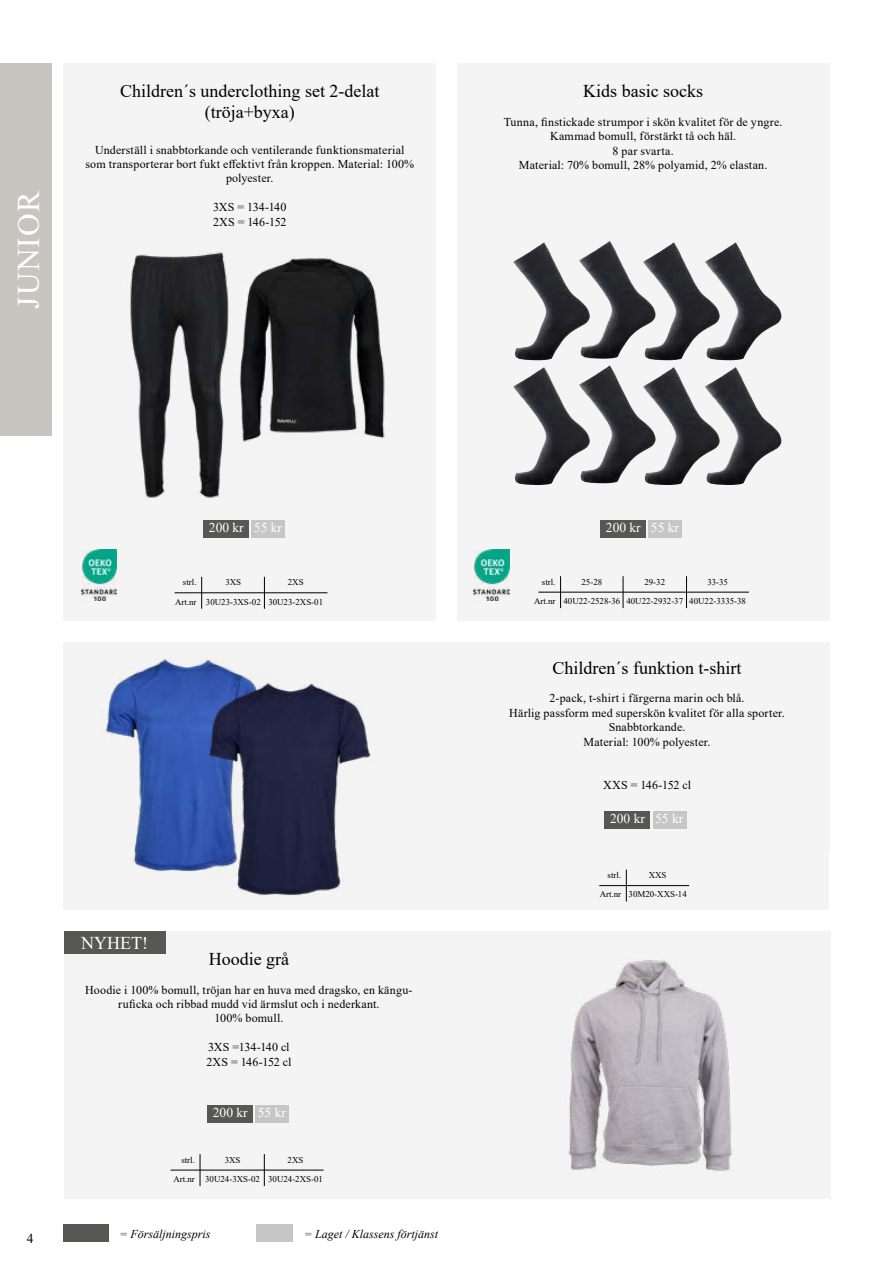
<style>
.page{position:relative;width:893px;height:1263px;background:#fff}
.page>*{position:absolute;margin:0;border:0;box-sizing:border-box;transform-origin:0 0}
.t1{font:31.5px "Times New Roman";letter-spacing:.035em;color:#fff}
.t2{font:18px/21px "Times New Roman";color:#000;text-align:center}
.t3{font:18px "Times New Roman";color:#fff}
.t4{font:13.5px "Times New Roman";color:#fff}
.t5{font:13.5px "Times New Roman";color:#000}
.t6{font:12px/14.4px "Times New Roman";letter-spacing:.015em;color:#000;text-align:center}
.t7{font:italic 12px "Times New Roman";color:#000}
.t8{font:12px/14.4px "Times New Roman";letter-spacing:-.005em;color:#000}
.t9{font:12px/14.4px "Times New Roman";letter-spacing:-.01em;color:#000}
.t10{font:8.85px/19.2px "Times New Roman";color:#000;text-align:center}
</style>
<div class="page">
<div style="left:0;top:64px;width:52px;height:372px;background:#c8c4bf"></div>
<div style="left:64px;top:642px;width:765px;height:268px;background:#f4f4f4"></div>
<div style="left:64px;top:931px;width:766px;height:268px;background:#f4f4f4"></div>
<svg style="left:457px;top:272px;width:372px;height:349px;fill:#f4f4f4"></svg>
<div style="left:64px;top:64px;width:372px;height:557px;background:#f4f4f4"></div>
<div style="left:457px;top:64px;width:372px;height:208px;background:#f4f4f4"></div>
<img style="left:105px;top:658px;width:134px;height:213px">
<img style="left:204px;top:674px;width:169px;height:222px">
<hr style="left:599px;top:885px;width:90px;height:1px;background:#000">
<hr style="left:626px;top:870px;width:1px;height:31px;background:#000">
<hr style="left:175px;top:592px;width:152px;height:1px;background:#000">
<hr style="left:201px;top:577px;width:1px;height:32px;background:#000">
<hr style="left:264px;top:577px;width:1px;height:32px;background:#000">
<div style="left:605px;top:811px;width:45px;height:17px;background:#575756"></div>
<div style="left:653px;top:811px;width:33px;height:17px;background:#c6c6c6"></div>
<div style="left:208px;top:1105px;width:45px;height:17px;background:#575756"></div>
<div style="left:255px;top:1105px;width:34px;height:17px;background:#c6c6c6"></div>
<div style="left:601px;top:520px;width:45px;height:17px;background:#575756"></div>
<div style="left:648px;top:520px;width:34px;height:17px;background:#c6c6c6"></div>
<div style="left:204px;top:520px;width:45px;height:17px;background:#575756"></div>
<div style="left:251px;top:520px;width:34px;height:17px;background:#c6c6c6"></div>
<div style="left:64px;top:1225px;width:45px;height:17px;background:#575756"></div>
<div style="left:257px;top:1225px;width:36px;height:17px;background:#c6c6c6"></div>
<img style="left:597px;top:241px;width:13px;height:8px">
<svg style="left:661px;top:242px;width:13px;height:9px"></svg>
<svg style="left:723px;top:243px;width:12px;height:8px"></svg>
<svg style="left:531px;top:242px;width:13px;height:9px"></svg>
<hr style="left:623px;top:576px;width:1px;height:32px;background:#000">
<hr style="left:686px;top:576px;width:1px;height:32px;background:#000">
<hr style="left:538px;top:592px;width:211px;height:1px;background:#000">
<hr style="left:560px;top:576px;width:1px;height:32px;background:#000">
<img style="left:596px;top:365px;width:14px;height:9px">
<svg style="left:661px;top:367px;width:13px;height:8px"></svg>
<svg style="left:722px;top:367px;width:13px;height:9px"></svg>
<svg style="left:531px;top:367px;width:13px;height:9px"></svg>
<hr style="left:170px;top:1170px;width:153px;height:1px;background:#000">
<hr style="left:200px;top:1154px;width:1px;height:32px;background:#000">
<img style="left:568px;top:959px;width:165px;height:212px">
<hr style="left:264px;top:1154px;width:1px;height:32px;background:#000">
<img style="left:130px;top:252px;width:255px;height:246px">
<div style="left:64px;top:931px;width:102px;height:23px;background:#575756"></div>
<img style="left:81px;top:549px;width:36px;height:52px">
<img style="left:473px;top:549px;width:36px;height:52px">
<h1 class="t1" style="left:6px;top:309px;width:119px;rotate:-90deg">JUNIOR</h1>
<h2 class="t2" style="left:120px;top:80px;width:261px">Children´s underclothing set 2-delat (tröja+byxa)</h2>
<p class="t6" style="left:85px;top:142px;width:330px">Underställ i snabbtorkande och ventilerande funktionsmaterial som transporterar bort fukt effektivt från kroppen. Material: 100% polyester.</p>
<p class="t9" style="left:213px;top:200px;width:75px">3XS = 134-140<br>2XS = 146-152</p>
<h2 class="t2" style="left:583px;top:80px;width:121px">Kids basic socks</h2>
<p class="t6" style="left:504px;top:114px;width:280px">Tunna, finstickade strumpor i skön kvalitet för de yngre.<br>Kammad bomull, förstärkt tå och häl.<br>8 par svarta.<br>Material: 70% bomull, 28% polyamid, 2% elastan.</p>
<p class="t5" style="left:27px;top:1228px;width:8px">4</p>
<p class="t4" style="left:209px;top:518px;width:75px">200 kr 55 kr</p>
<p class="t4" style="left:606px;top:518px;width:75px">200 kr 55 kr</p>
<p class="t10" style="left:183px;top:573px;width:15px">strl.</p>
<p class="t10" style="left:206px;top:573px;width:56px">3XS<br>30U23-3XS-02</p>
<p class="t10" style="left:288px;top:573px;width:17px">2XS</p>
<p class="t10" style="left:175px;top:592px;width:23px">Art.nr</p>
<p class="t10" style="left:268px;top:592px;width:56px">30U23-2XS-01</p>
<h2 class="t3" style="left:81px;top:930px;width:68px">NYHET!</h2>
<h2 class="t2" style="left:209px;top:948px;width:82px">Hoodie grå</h2>
<p class="t6" style="left:85px;top:982px;width:329px">Hoodie i 100% bomull, tröjan har en huva med dragsko, en kängu&shy;ruficka och ribbad mudd vid ärmslut och i nederkant.<br>100% bomull.</p>
<p class="t8" style="left:207px;top:1039px;width:86px">3XS =134-140 cl<br>2XS = 146-152 cl</p>
<p class="t4" style="left:213px;top:1103px;width:75px">200 kr 55 kr</p>
<p class="t10" style="left:181px;top:1150px;width:15px">strl.</p>
<p class="t10" style="left:205px;top:1150px;width:56px">3XS<br>30U24-3XS-02</p>
<p class="t10" style="left:173px;top:1169px;width:23px">Art.nr</p>
<p class="t10" style="left:268px;top:1150px;width:56px">2XS<br>30U24-2XS-01</p>
<p class="t7" style="left:119px;top:1225px;width:93px">= Försäljningspris</p>
<p class="t7" style="left:304px;top:1225px;width:136px">= Laget / Klassens förtjänst</p>
<p class="t10" style="left:542px;top:572px;width:15px">strl.</p>
<p class="t10" style="left:534px;top:572px;width:214px;text-align:left;text-indent:173px">33-35<br>Art.nr 40U22-2528-36 40U22-2932-37 40U22-3335-38</p>
<p class="t10" style="left:581px;top:572px;width:22px">25-28</p>
<p class="t10" style="left:644px;top:572px;width:22px">29-32</p>
<h2 class="t2" style="left:553px;top:656px;width:191px">Children´s funktion t-shirt</h2>
<p class="t6" style="left:509px;top:691px;width:277px">2-pack, t-shirt i färgerna marin och blå.<br>Härlig passform med superskön kvalitet för alla sporter.<br>Snabbtorkande.<br>Material: 100% polyester.</p>
<p class="t8" style="left:603px;top:777px;width:89px">XXS = 146-152 cl</p>
<p class="t4" style="left:610px;top:809px;width:75px">200 kr 55 kr</p>
<p class="t10" style="left:608px;top:865px;width:15px">strl.</p>
<p class="t10" style="left:600px;top:865px;width:89px;text-align:left;text-indent:49px">XXS<br>Art.nr 30M20-XXS-14</p>
</div>
